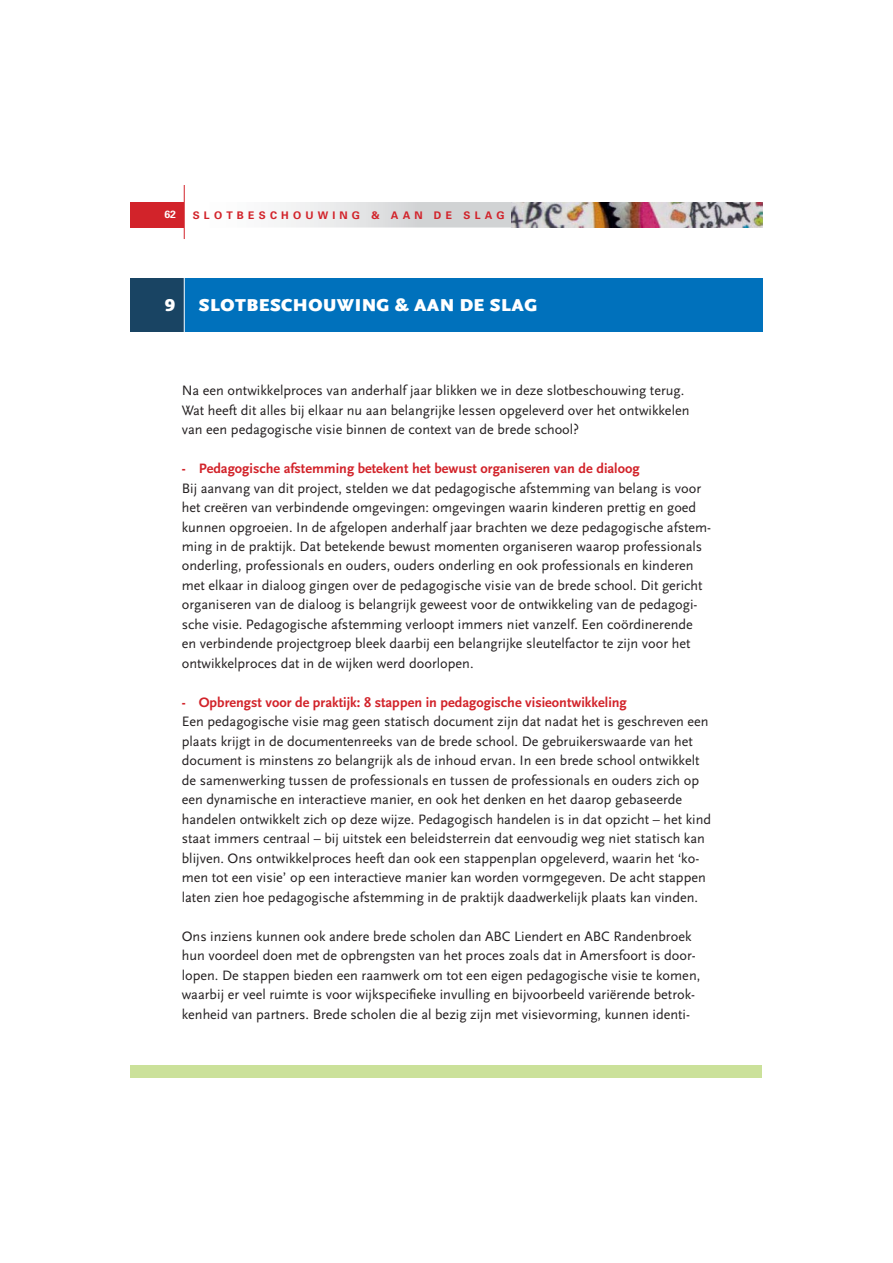
<style>
.page{position:relative;width:893px;height:1263px;background:#fff}
.page>*{position:absolute;margin:0;border:0;box-sizing:border-box;transform-origin:0 0}
.t1{font:900 18px "Scala Sans OT";letter-spacing:.03em;color:#fff}
.t2{font:14.25px/19.5px "Scala Sans OT";color:#231f20}
.t3{font:700 14.25px "Scala Sans OT";color:#d2232a}
.t4{font:700 10.5px "Univers";letter-spacing:.4em;color:#d2232a}
.t5{font:700 10.5px "Univers";color:#fff}
</style>
<div class="page">
<div style="left:131px;top:202px;width:53px;height:26px;background:#d2232a"></div>
<img style="left:511px;top:202px;width:251px;height:26px">
<hr style="left:184px;top:185px;width:1px;height:54px;background:#d2232a">
<div style="left:131px;top:1065px;width:631px;height:13px;background:#cbe19a"></div>
<div style="left:171px;top:278px;width:591px;height:54px;background:#0071bc"></div>
<div style="left:131px;top:278px;width:53px;height:54px;background:#194463"></div>
<hr style="left:184px;top:266px;width:1px;height:75px;background:#fff">
<p class="t5" style="left:164px;top:211px;width:13px">62</p>
<p class="t4" style="left:193px;top:212px;width:313px">SLOTBESCHOUWING &amp; AAN DE SLAG</p>
<p class="t1" style="left:165px;top:298px;width:12px">9</p>
<p class="t1" style="left:199px;top:298px;width:340px">SLOTBESCHOUWING &amp; AAN DE SLAG</p>
<p class="t2" style="left:182px;top:382px;width:509px">Na een ontwikkelproces van anderhalf jaar blikken we in deze slotbeschouwing terug.<br>Wat heeft dit alles bij elkaar nu aan belangrijke lessen opgeleverd over het ontwikkelen van een pedagogische visie binnen de context van de brede school?</p>
<p class="t3" style="left:182px;top:463px;width:459px">- Pedagogische afstemming betekent het bewust organiseren van de dialoog</p>
<p class="t2" style="left:182px;top:479px;width:531px">Bij aanvang van dit project, stelden we dat pedagogische afstemming van belang is voor het creëren van verbindende omgevingen: omgevingen waarin kinderen prettig en goed kunnen opgroeien. In de afgelopen anderhalf jaar brachten we deze pedagogische afstem&shy;ming in de praktijk. Dat betekende bewust momenten organiseren waarop professionals onderling, professionals en ouders, ouders onderling en ook professionals en kinderen met elkaar in dialoog gingen over de pedagogische visie van de brede school. Dit gericht organiseren van de dialoog is belangrijk geweest voor de ontwikkeling van de pedagogi&shy;sche visie. Pedagogische afstemming verloopt immers niet vanzelf. Een coördinerende<br>en verbindende projectgroep bleek daarbij een belangrijke sleutelfactor te zijn voor het ontwikkelproces dat in de wijken werd doorlopen.</p>
<p class="t3" style="left:182px;top:697px;width:447px">- Opbrengst voor de praktijk: 8 stappen in pedagogische visieontwikkeling</p>
<p class="t2" style="left:182px;top:713px;width:531px">Een pedagogische visie mag geen statisch document zijn dat nadat het is geschreven een plaats krijgt in de documentenreeks van de brede school. De gebruikerswaarde van het document is minstens zo belangrijk als de inhoud ervan. In een brede school ontwikkelt de samenwerking tussen de professionals en tussen de professionals en ouders zich op een dynamische en interactieve manier, en ook het denken en het daarop gebaseerde handelen ontwikkelt zich op deze wijze. Pedagogisch handelen is in dat opzicht – het kind staat immers centraal – bij uitstek een beleidsterrein dat eenvoudig weg niet statisch kan blijven. Ons ontwikkelproces heeft dan ook een stappenplan opgeleverd, waarin het ‘ko&shy;men tot een visie’ op een interactieve manier kan worden vormgegeven. De acht stappen laten zien hoe pedagogische afstemming in de praktijk daadwerkelijk plaats kan vinden.</p>
<p class="t2" style="left:182px;top:928px;width:520px">Ons inziens kunnen ook andere brede scholen dan ABC Liendert en ABC Randenbroek hun voordeel doen met de opbrengsten van het proces zoals dat in Amersfoort is door&shy;lopen. De stappen bieden een raamwerk om tot een eigen pedagogische visie te komen, waarbij er veel ruimte is voor wijkspecifieke invulling en bijvoorbeeld variërende betrok&shy;kenheid van partners. Brede scholen die al bezig zijn met visievorming, kunnen identi-</p>
</div>
